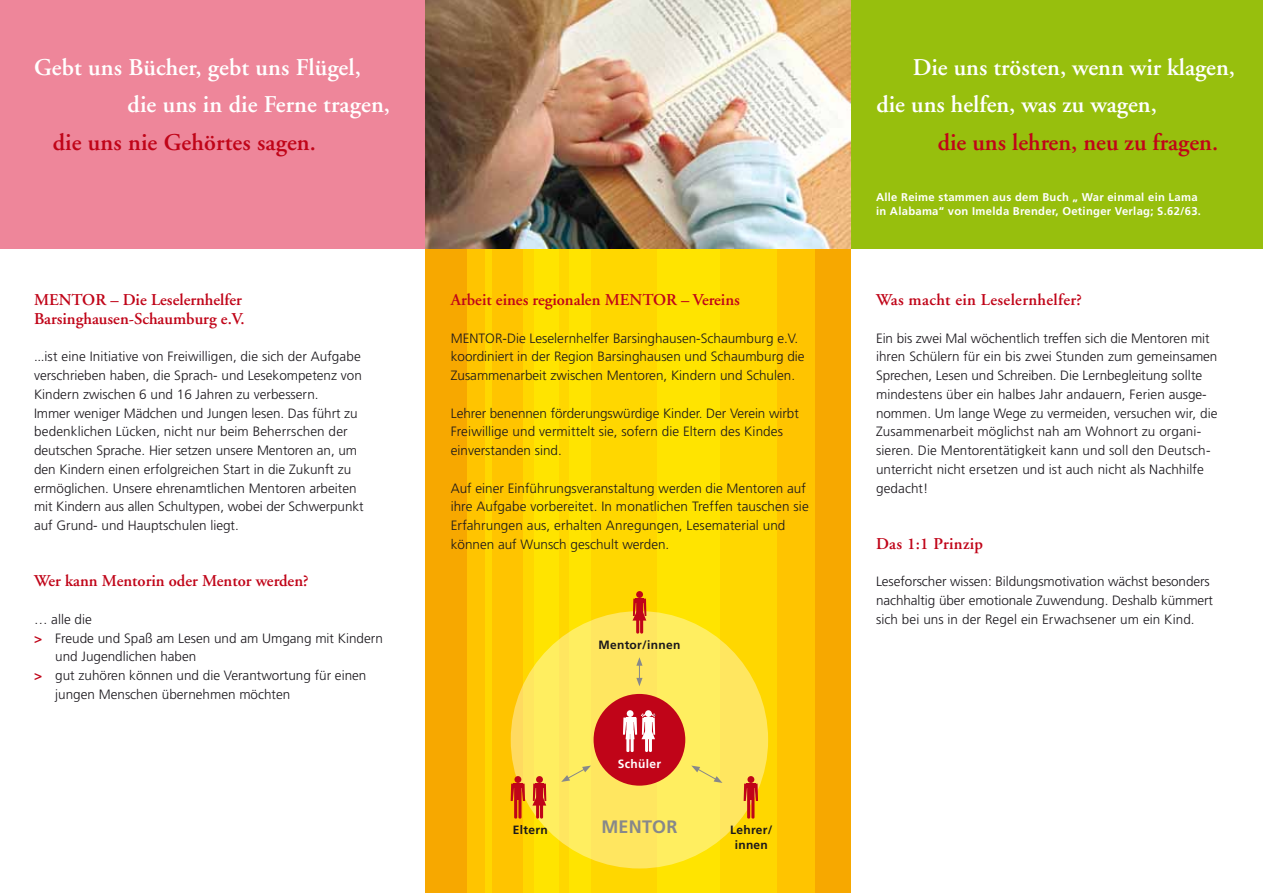
<style>
.page{position:relative;width:1263px;height:893px;background:#fff}
.page>*{position:absolute;margin:0;border:0;box-sizing:border-box;transform-origin:0 0}
.t1{font:600 24px/37.5px "Adobe Garamond";color:#fff}
.t2{font:600 24px "Adobe Garamond";color:#c00418}
.t3{font:700 18px "Frutiger CE";letter-spacing:.015em;color:#87888a}
.t4{font:600 16.5px/18.8px "Adobe Garamond";color:#c00418}
.t5{font:600 16.5px "Adobe Garamond";letter-spacing:.02em;color:#c00418}
.t6{font:300 13.5px/18.8px "Frutiger";color:#1a171c}
.t7{font:700 12px/14.4px "Frutiger CE";letter-spacing:.025em;color:#1a171c;text-align:center}
.t8{font:700 12px "Frutiger CE";letter-spacing:.025em;color:#fff}
.t9{font:700 11.25px/13.5px "Frutiger CE";letter-spacing:.025em;color:#fff}
.s1{font-family:"Frutiger CE";font-weight:700;color:#c00418}
</style>
<div class="page">
<div style="left:0;top:0;width:425px;height:249px;background:#ee869a"></div>
<div style="left:850px;top:0;width:413px;height:249px;background:#97bf0d"></div>
<div style="left:425px;top:249px;width:425px;height:644px;background:#f7a800"></div>
<svg style="left:491px;top:249px;width:32px;height:644px;background:#fec500"></svg>
<svg style="left:523px;top:249px;width:291px;height:644px;background:#fed800"></svg>
<div style="left:467px;top:249px;width:24px;height:644px;background:linear-gradient(to right,#ffbd00,#ffd400)"></div>
<img style="left:425px;top:0;width:425px;height:249px">
<div style="left:511px;top:611px;width:257px;height:257px;background:#ffe660;border-radius:50%"></div>
<div style="left:594px;top:694px;width:91px;height:92px;background:#c00418;border-radius:50%"></div>
<div style="left:636px;top:591px;width:7px;height:7px;background:#c00418;border-radius:50%"></div>
<hr style="left:636px;top:599px;width:3px;height:35px;background:#c00418;border-radius:2px">
<hr style="left:640px;top:599px;width:3px;height:35px;background:#c00418;border-radius:2px">
<svg style="left:632px;top:599px;width:14px;height:22px"></svg>
<div style="left:637px;top:601px;width:5px;height:13px;background:#c00418"></div>
<div style="left:536px;top:776px;width:7px;height:7px;background:#c00418;border-radius:50%"></div>
<hr style="left:536px;top:784px;width:3px;height:35px;background:#c00418;border-radius:2px">
<hr style="left:540px;top:784px;width:3px;height:35px;background:#c00418;border-radius:2px">
<svg style="left:532px;top:784px;width:14px;height:22px"></svg>
<div style="left:537px;top:786px;width:5px;height:13px;background:#c00418"></div>
<div style="left:514px;top:776px;width:7px;height:7px;background:#c00418;border-radius:50%"></div>
<hr style="left:518px;top:784px;width:3px;height:35px;background:#c00418">
<hr style="left:514px;top:784px;width:3px;height:35px;background:#c00418">
<div style="left:513px;top:783px;width:10px;height:5px;background:#c00418"></div>
<svg style="left:511px;top:784px;width:14px;height:17px"></svg>
<div style="left:747px;top:776px;width:7px;height:7px;background:#c00418;border-radius:50%"></div>
<hr style="left:751px;top:784px;width:3px;height:35px;background:#c00418">
<hr style="left:747px;top:784px;width:3px;height:35px;background:#c00418">
<div style="left:746px;top:783px;width:10px;height:5px;background:#c00418"></div>
<svg style="left:744px;top:784px;width:14px;height:17px"></svg>
<div style="left:627px;top:710px;width:6px;height:7px;background:#fff;border-radius:50%"></div>
<hr style="left:631px;top:718px;width:3px;height:34px;background:#fff">
<hr style="left:626px;top:718px;width:3px;height:34px;background:#fff">
<hr style="left:645px;top:718px;width:3px;height:34px;background:#fff;border-radius:2px">
<hr style="left:649px;top:718px;width:3px;height:34px;background:#fff;border-radius:2px">
<svg style="left:623px;top:712px;width:33px;height:27px"></svg>
<svg style="left:636px;top:657px;width:6px;height:29px"></svg>
<svg style="left:561px;top:766px;width:30px;height:16px"></svg>
<svg style="left:692px;top:766px;width:30px;height:17px"></svg>
<h1 class="t1" style="left:128px;top:49px;width:264px;text-indent:-94px">Gebt uns Bücher, gebt uns Flügel, die uns in die Ferne tragen,</h1>
<h1 class="t2" style="left:53px;top:129px;width:265px">die uns nie Gehörtes sagen.</h1>
<p class="t4" style="left:34px;top:291px;width:212px">MENTOR – Die Leselernhelfer<br>Barsinghausen-Schaumburg e.V.</p>
<p class="t6" style="left:34px;top:347px;width:331px">...ist eine Initiative von Freiwilligen, die sich der Aufgabe verschrieben haben, die Sprach- und Lesekompetenz von Kindern zwischen 6 und 16 Jahren zu verbessern.<br>Immer weniger Mädchen und Jungen lesen. Das führt zu bedenklichen Lücken, nicht nur beim Beherrschen der deutschen Sprache. Hier setzen unsere Mentoren an, um den Kindern einen erfolgreichen Start in die Zukunft zu ermöglichen. Unsere ehrenamtlichen Mentoren arbeiten mit Kindern aus allen Schultypen, wobei der Schwerpunkt auf Grund- und Hauptschulen liegt.</p>
<p class="t4" style="left:34px;top:572px;width:276px">Wer kann Mentorin oder Mentor werden?</p>
<p class="t6" style="left:34px;top:610px;width:59px">… alle die</p>
<p class="t6" style="left:34px;top:628px;width:351px"><span class="s1">&gt;</span> Freude und Spaß am Lesen und am Umgang mit Kindern</p>
<p class="t6" style="left:55px;top:647px;width:143px">und Jugendlichen haben</p>
<p class="t6" style="left:34px;top:666px;width:334px"><span class="s1">&gt;</span> gut zuhören können und die Verantwortung für einen</p>
<p class="t6" style="left:55px;top:685px;width:237px">jungen Menschen übernehmen möchten</p>
<p class="t4" style="left:451px;top:291px;width:291px">Arbeit eines regionalen MENTOR – Vereins</p>
<p class="t6" style="left:451px;top:328px;width:355px">MENTOR-Die Leselernhelfer Barsinghausen-Schaumburg e.V. koordiniert in der Region Barsinghausen und Schaumburg die<br>Zusammenarbeit zwischen Mentoren, Kindern und Schulen.</p>
<p class="t6" style="left:451px;top:403px;width:350px">Lehrer benennen förderungswürdige Kinder. Der Verein wirbt<br>Freiwillige und vermittelt sie, sofern die Eltern des Kindes einverstanden sind.</p>
<p class="t6" style="left:451px;top:478px;width:359px">Auf einer Einführungsveranstaltung werden die Mentoren auf ihre Aufgabe vorbereitet. In monatlichen Treffen tauschen sie Erfahrungen aus, erhalten Anregungen, Lesematerial und können auf Wunsch geschult werden.</p>
<p class="t7" style="left:598px;top:638px;width:83px">Mentor/innen</p>
<p class="t8" style="left:618px;top:757px;width:45px">Schüler</p>
<p class="t7" style="left:513px;top:823px;width:37px">Eltern</p>
<h2 class="t3" style="left:601px;top:816px;width:78px">MENTOR</h2>
<p class="t7" style="left:730px;top:823px;width:44px">Lehrer/ innen</p>
<h1 class="t1" style="left:876px;top:49px;width:360px;text-indent:36px">Die uns trösten, wenn wir klagen, die uns helfen, was zu wagen,</h1>
<h1 class="t2" style="left:938px;top:129px;width:282px">die uns lehren, neu zu fragen.</h1>
<p class="t9" style="left:876px;top:190px;width:327px">Alle Reime stammen aus dem Buch „ War einmal ein Lama in Alabama“ von Imelda Brender, Oetinger Verlag; S.62/63.</p>
<p class="t5" style="left:876px;top:291px;width:208px">Was macht ein Leselernhelfer?</p>
<p class="t6" style="left:876px;top:328px;width:343px">Ein bis zwei Mal wöchentlich treffen sich die Mentoren mit ihren Schülern für ein bis zwei Stunden zum gemeinsamen Sprechen, Lesen und Schreiben. Die Lernbegleitung sollte mindestens über ein halbes Jahr andauern, Ferien ausge&shy;nommen. Um lange Wege zu vermeiden, versuchen wir, die Zusammenarbeit möglichst nah am Wohnort zu organi&shy;sieren. Die Mentorentätigkeit kann und soll den Deutsch&shy;unterricht nicht ersetzen und ist auch nicht als Nachhilfe gedacht!</p>
<p class="t5" style="left:876px;top:534px;width:109px">Das 1:1 Prinzip</p>
<p class="t6" style="left:876px;top:572px;width:339px">Leseforscher wissen: Bildungsmotivation wächst besonders nachhaltig über emotionale Zuwendung. Deshalb kümmert sich bei uns in der Regel ein Erwachsener um ein Kind.</p>
</div>
